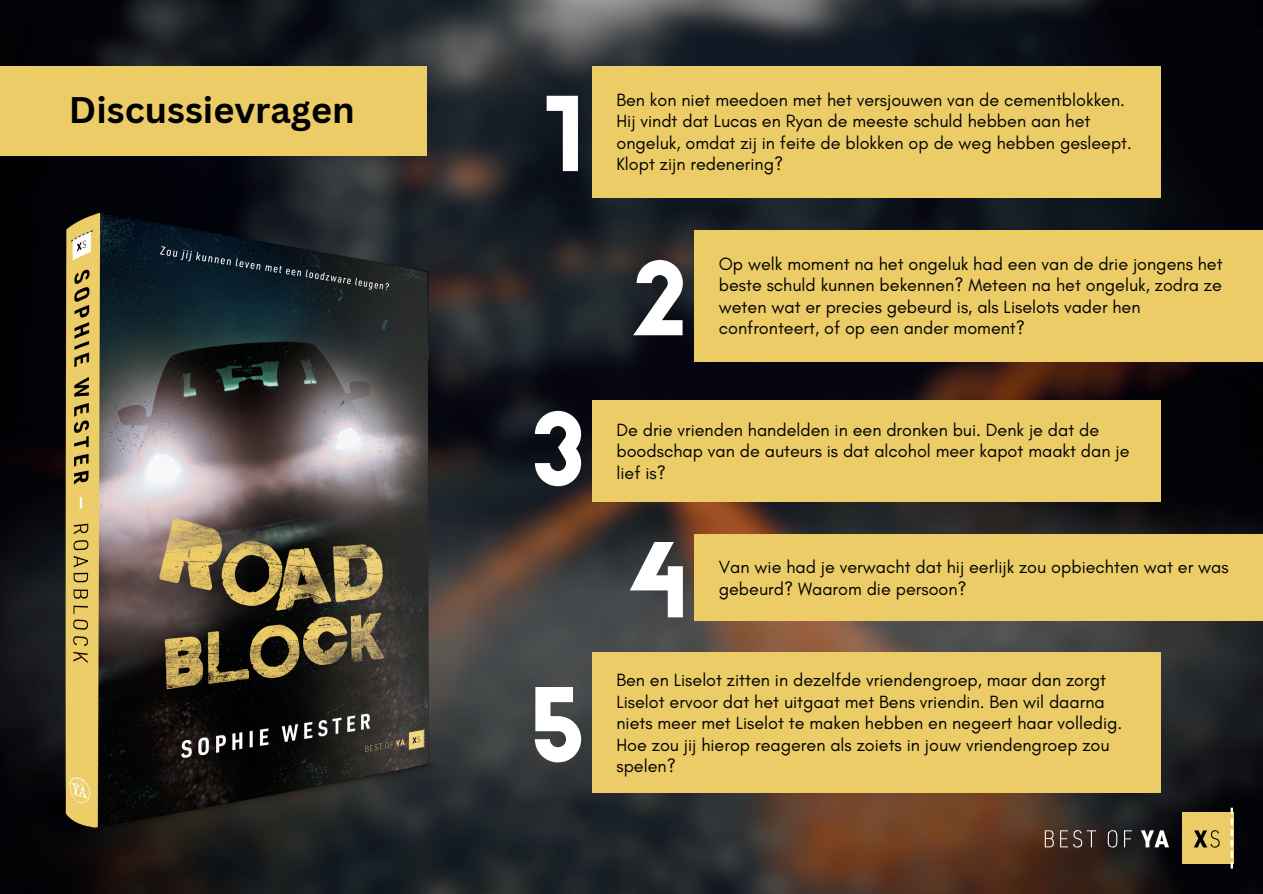
<style>
.page{position:relative;width:1263px;height:894px;background:#fff}
.page>*{position:absolute;margin:0;border:0;box-sizing:border-box;transform-origin:0 0}
.t1{font:108px "Etna";color:#fff}
.t2{font:700 36px "Canva Sans";color:#000}
.t3{font:18px/21.3px "Glacial Indifference";color:#000}
</style>
<div class="page">
<img style="left:0;top:0;width:1263px;height:893px">
<div style="left:1182px;top:812px;width:51px;height:51px;background:#ebcc67"></div>
<svg style="left:1231px;top:807px;width:2px;height:61px"></svg>
<svg style="left:1045px;top:830px;width:9px;height:17px"></svg>
<svg style="left:1060px;top:829px;width:36px;height:18px"></svg>
<svg style="left:1108px;top:829px;width:9px;height:18px"></svg>
<svg style="left:1124px;top:830px;width:8px;height:17px"></svg>
<svg style="left:1141px;top:830px;width:28px;height:17px"></svg>
<svg style="left:1194px;top:830px;width:26px;height:17px"></svg>
<div style="left:0;top:66px;width:427px;height:89px;background:#ebcc67"></div>
<img style="left:0;top:174px;width:509px;height:691px">
<div style="left:592px;top:66px;width:568px;height:132px;background:#ebcc67"></div>
<div style="left:694px;top:230px;width:569px;height:132px;background:#ebcc67"></div>
<div style="left:592px;top:400px;width:568px;height:102px;background:#ebcc67"></div>
<div style="left:694px;top:534px;width:569px;height:87px;background:#ebcc67"></div>
<div style="left:592px;top:652px;width:569px;height:141px;background:#ebcc67"></div>
<h2 class="t2" style="left:69px;top:88px;width:287px">Discussievragen</h2>
<p class="t3" style="left:616px;top:89px;width:517px">Ben kon niet meedoen met het versjouwen van de cementblokken.<br>Hij vindt dat Lucas en Ryan de meeste schuld hebben aan het ongeluk, omdat zij in feite de blokken op de weg hebben gesleept.<br>Klopt zijn redenering?</p>
<h1 class="t1" style="left:543px;top:60px;width:39px">1</h1>
<h1 class="t1" style="left:532px;top:374px;width:54px">3</h1>
<h1 class="t1" style="left:532px;top:650px;width:54px">5</h1>
<h1 class="t1" style="left:630px;top:224px;width:58px">2</h1>
<p class="t3" style="left:719px;top:253px;width:505px">Op welk moment na het ongeluk had een van de drie jongens het beste schuld kunnen bekennen? Meteen na het ongeluk, zodra ze weten wat er precies gebeurd is, als Liselots vader hen confronteert, of op een ander moment?</p>
<p class="t3" style="left:616px;top:419px;width:515px">De drie vrienden handelden in een dronken bui. Denk je dat de boodschap van de auteurs is dat alcohol meer kapot maakt dan je lief is?</p>
<h1 class="t1" style="left:627px;top:505px;width:61px">4</h1>
<p class="t3" style="left:719px;top:557px;width:511px">Van wie had je verwacht dat hij eerlijk zou opbiechten wat er was gebeurd? Waarom die persoon?</p>
<p class="t3" style="left:616px;top:669px;width:507px">Ben en Liselot zitten in dezelfde vriendengroep, maar dan zorgt Liselot ervoor dat het uitgaat met Bens vriendin. Ben wil daarna niets meer met Liselot te maken hebben en negeert haar volledig.<br>Hoe zou jij hierop reageren als zoiets in jouw vriendengroep zou spelen?</p>
</div>
